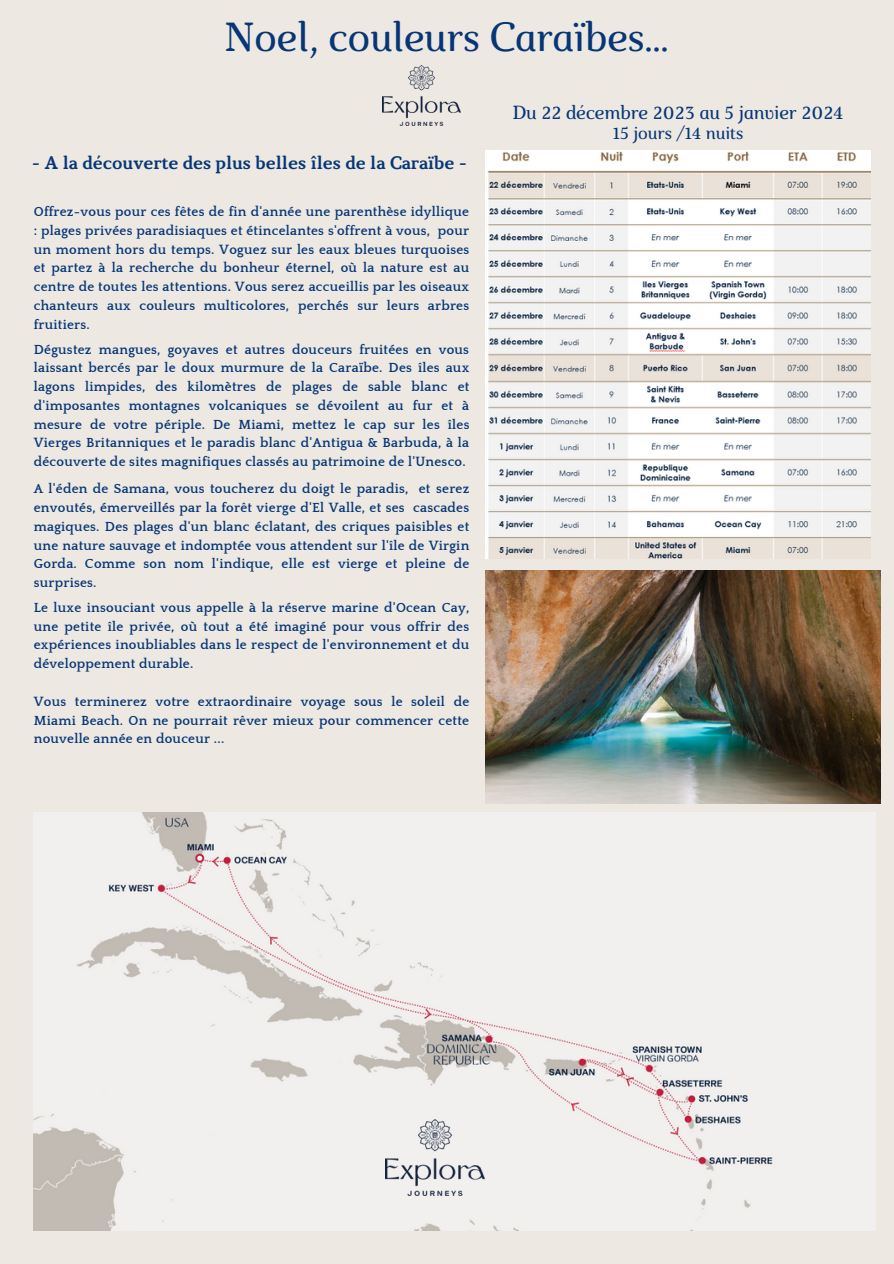
<style>
.page{position:relative;width:894px;height:1264px;background:#fff}
.page>*{position:absolute;margin:0;border:0;box-sizing:border-box;transform-origin:0 0}
.t1{font:italic 40.5px "Marta";color:#063676}
.t2{font:italic 18.9px "Marta";color:#063676}
.t3{font:700 18px "Marta";color:#063676}
.t4{font:italic 17.55px "Marta";color:#063676}
.t5{font:700 13.5px/18.8px "Quattrocento";letter-spacing:.02em;color:#063676;text-align:justify}
</style>
<div class="page">
<div style="left:0;top:0;width:893px;height:1263px;background:#ede8e2"></div>
<img style="left:34px;top:812px;width:841px;height:418px">
<img style="left:385px;top:1118px;width:100px;height:77px">
<img style="left:485px;top:570px;width:395px;height:233px">
<img style="left:485px;top:150px;width:385px;height:409px">
<img style="left:383px;top:66px;width:77px;height:59px">
<p class="t1" style="left:225px;top:21px;width:445px">Noel, couleurs Caraïbes...</p>
<p class="t3" style="left:32px;top:155px;width:435px">- A la découverte des plus belles îles de la Caraïbe -</p>
<p class="t5" style="left:34px;top:203px;width:437px">Offrez-vous pour ces fêtes de fin d'année une parenthèse idyllique : plages privées paradisiaques et étincelantes s'offrent à vous, pour un moment hors du temps. Voguez sur les eaux bleues turquoises et partez à la recherche du bonheur éternel, où la nature est au centre de toutes les attentions. Vous serez accueillis par les oiseaux chanteurs aux couleurs multicolores, perchés sur leurs arbres fruitiers.</p>
<p class="t5" style="left:34px;top:340px;width:437px">Dégustez mangues, goyaves et autres douceurs fruitées en vous laissant bercés par le doux murmure de la Caraïbe. Des îles aux lagons limpides, des kilomètres de plages de sable blanc et d'imposantes montagnes volcaniques se dévoilent au fur et à mesure de votre périple. De Miami, mettez le cap sur les îles Vierges Britanniques et le paradis blanc d'Antigua &amp; Barbuda, à la découverte de sites magnifiques classés au patrimoine de l'Unesco.</p>
<p class="t5" style="left:34px;top:480px;width:437px">A l'éden de Samana, vous toucherez du doigt le paradis, et serez envoutés, émerveillés par la forêt vierge d'El Valle, et ses cascades magiques. Des plages d'un blanc éclatant, des criques paisibles et une nature sauvage et indomptée vous attendent sur l'île de Virgin Gorda. Comme son nom l'indique, elle est vierge et pleine de surprises.</p>
<p class="t5" style="left:34px;top:598px;width:437px">Le luxe insouciant vous appelle à la réserve marine d'Ocean Cay, une petite île privée, où tout a été imaginé pour vous offrir des expériences inoubliables dans le respect de l'environnement et du développement durable.</p>
<p class="t5" style="left:34px;top:692px;width:437px">Vous terminerez votre extraordinaire voyage sous le soleil de Miami Beach. On ne pourrait rêver mieux pour commencer cette nouvelle année en douceur ...</p>
<p class="t2" style="left:512px;top:105px;width:332px">Du 22 décembre 2023 au 5 janvier 2024</p>
<p class="t4" style="left:612px;top:126px;width:132px">15 jours /14 nuits</p>
</div>
